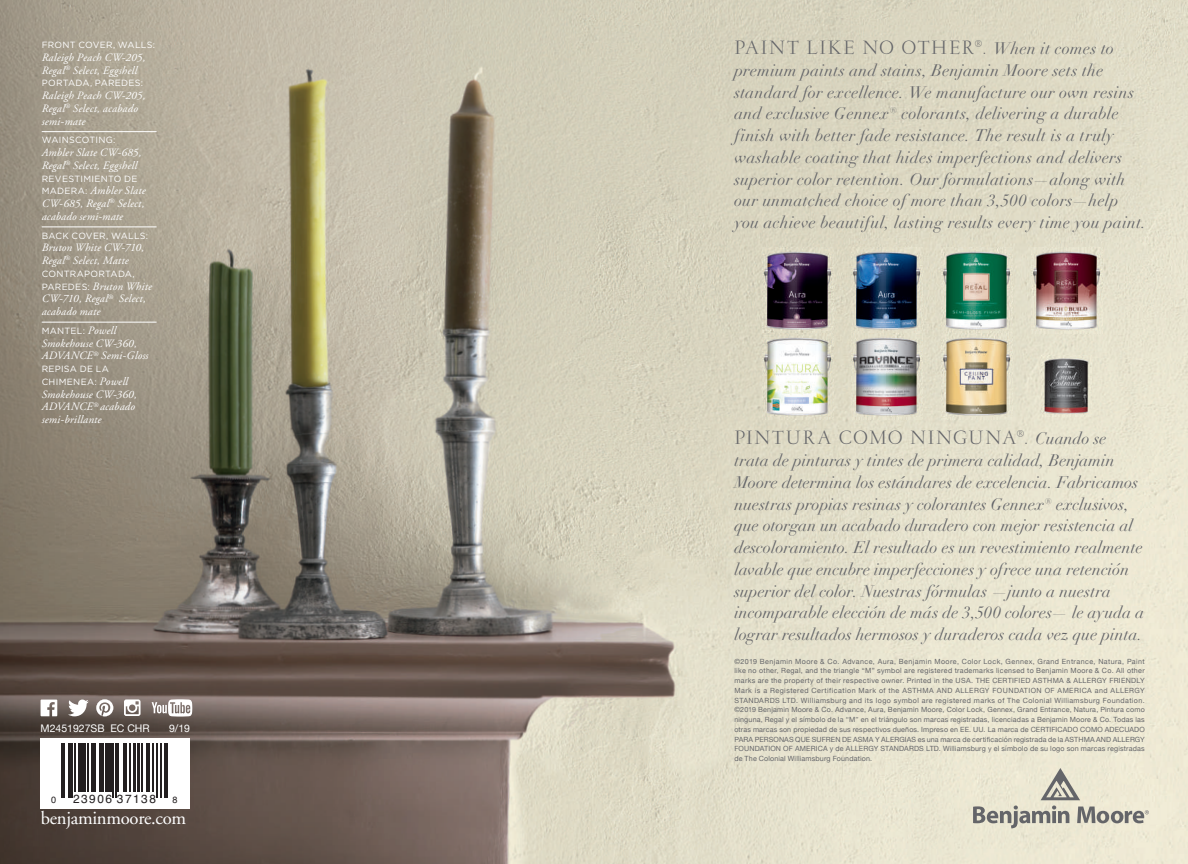
<style>
.page{position:relative;width:1188px;height:864px;background:#fff}
.page>*{position:absolute;margin:0;border:0;box-sizing:border-box;transform-origin:0 0}
.t1{font:300 19.5px "Garamond";letter-spacing:.095em;color:#646569}
.t2{font:18.6px "Adobe Garamond";letter-spacing:-.015em;color:#fff}
.t3{font:italic 16.5px/21.8px "Didot LH";letter-spacing:.01em;color:#646569}
.t4{font:11.85px "Helvetica";letter-spacing:.13em;color:#231f20}
.t5{font:italic 11.25px/12.8px "Adobe Garamond";letter-spacing:.015em;color:#fff}
.t6{font:10.5px "Helvetica Neue";color:#fff}
.t7{font:9.15px "Helvetica";color:#231f20}
.t8{font:9px/12.8px "Gotham";letter-spacing:.03em;color:#fff}
.t9{font:7.2px/9.8px "Helvetica Neue";letter-spacing:.025em;color:#646569;text-align:justify}
.s1{font-family:"Gotham";font-style:normal;font-size:9px}
.s2{font-family:"Adobe Garamond";font-style:italic;font-size:11.25px}
.s3{font-family:"Didot LH";font-weight:400;font-style:italic;font-size:16.5px}
.s4{font-family:"Gotham"}
</style>
<div class="page">
<img style="left:0;top:0;width:1188px;height:864px">
<svg style="left:40px;top:738px;width:150px;height:70px"></svg>
<img style="left:762px;top:247px;width:71px;height:173px">
<img style="left:852px;top:247px;width:70px;height:173px">
<img style="left:942px;top:247px;width:70px;height:173px">
<img style="left:1042px;top:356px;width:50px;height:61px">
<img style="left:1031px;top:247px;width:71px;height:86px">
<svg style="left:973px;top:806px;width:96px;height:22px;background:#b6b4a9"></svg>
<svg style="left:1077px;top:807px;width:72px;height:16px"></svg>
<svg style="left:1041px;top:768px;width:39px;height:32px"></svg>
<hr style="left:42px;top:131px;width:115px;height:1px;background:#fff">
<hr style="left:42px;top:227px;width:115px;height:1px;background:#fff">
<hr style="left:42px;top:322px;width:115px;height:1px;background:#fff">
<hr style="left:61px;top:743px;width:1px;height:55px;background:#231f20">
<hr style="left:64px;top:743px;width:1px;height:55px;background:#231f20">
<hr style="left:68px;top:743px;width:2px;height:55px;background:#231f20">
<hr style="left:71px;top:743px;width:2px;height:55px;background:#231f20">
<hr style="left:75px;top:743px;width:1px;height:49px;background:#231f20">
<hr style="left:78px;top:743px;width:2px;height:49px;background:#231f20">
<div style="left:81px;top:743px;width:5px;height:49px;background:#231f20"></div>
<hr style="left:87px;top:743px;width:1px;height:49px;background:#231f20">
<hr style="left:92px;top:743px;width:1px;height:49px;background:#231f20">
<hr style="left:94px;top:743px;width:2px;height:49px;background:#231f20">
<hr style="left:99px;top:743px;width:3px;height:49px;background:#231f20">
<hr style="left:103px;top:743px;width:1px;height:49px;background:#231f20">
<hr style="left:105px;top:743px;width:1px;height:49px;background:#231f20">
<div style="left:107px;top:743px;width:5px;height:49px;background:#231f20"></div>
<hr style="left:113px;top:743px;width:1px;height:55px;background:#231f20">
<hr style="left:115px;top:743px;width:1px;height:55px;background:#231f20">
<hr style="left:117px;top:743px;width:2px;height:49px;background:#231f20">
<hr style="left:123px;top:743px;width:1px;height:49px;background:#231f20">
<hr style="left:125px;top:743px;width:1px;height:49px;background:#231f20">
<hr style="left:130px;top:743px;width:1px;height:49px;background:#231f20">
<hr style="left:133px;top:743px;width:2px;height:49px;background:#231f20">
<hr style="left:138px;top:743px;width:2px;height:49px;background:#231f20">
<hr style="left:141px;top:743px;width:1px;height:49px;background:#231f20">
<hr style="left:147px;top:743px;width:1px;height:49px;background:#231f20">
<hr style="left:149px;top:743px;width:1px;height:49px;background:#231f20">
<hr style="left:152px;top:743px;width:1px;height:49px;background:#231f20">
<hr style="left:157px;top:743px;width:1px;height:55px;background:#231f20">
<hr style="left:160px;top:743px;width:1px;height:55px;background:#231f20">
<hr style="left:165px;top:743px;width:1px;height:55px;background:#231f20">
<hr style="left:167px;top:743px;width:1px;height:55px;background:#231f20">
<svg style="left:41px;top:700px;width:16px;height:16px"></svg>
<svg style="left:125px;top:699px;width:16px;height:17px"></svg>
<svg style="left:96px;top:699px;width:17px;height:17px"></svg>
<svg style="left:68px;top:700px;width:21px;height:16px"></svg>
<svg style="left:152px;top:699px;width:40px;height:18px"></svg>
<p class="t8" style="left:42px;top:38px;width:115px">FRONT COVER, WALLS:</p>
<h3 class="t5" style="left:42px;top:51px;width:105px">Raleigh Peach CW-205,<br>Regal<sup>®</sup> Select, Eggshell</h3>
<p class="t8" style="left:42px;top:77px;width:103px">PORTADA, PAREDES:</p>
<h3 class="t5" style="left:42px;top:89px;width:105px">Raleigh Peach CW-205,<br>Regal<sup>®</sup> Select, acabado semi-mate</h3>
<p class="t8" style="left:42px;top:134px;width:75px">WAINSCOTING:</p>
<h3 class="t5" style="left:42px;top:146px;width:101px">Ambler Slate CW-685,<br>Regal<sup>®</sup> Select, Eggshell</h3>
<p class="t8" style="left:42px;top:172px;width:97px">REVESTIMIENTO DE</p>
<h3 class="t5" style="left:42px;top:185px;width:106px;text-align:justify"><span class="s1">MADERA:</span> Ambler Slate CW-685, Regal<sup>®</sup> Select, acabado semi-mate</h3>
<p class="t8" style="left:42px;top:229px;width:108px">BACK COVER, WALLS:</p>
<h3 class="t5" style="left:42px;top:242px;width:104px">Bruton White CW-710,<br>Regal<sup>®</sup> Select, Matte</h3>
<p class="t8" style="left:42px;top:267px;width:95px">CONTRAPORTADA,</p>
<h3 class="t5" style="left:42px;top:280px;width:112px"><span class="s1">PAREDES:</span> Bruton White<br>CW-710, Regal<sup>®</sup> Select, acabado mate</h3>
<p class="t8" style="left:42px;top:324px;width:76px">MANTEL: <span class="s2">Powell</span></p>
<h3 class="t5" style="left:42px;top:337px;width:108px">Smokehouse CW-360,<br>ADVANCE<sup>®</sup> Semi-Gloss</h3>
<p class="t8" style="left:42px;top:362px;width:88px">REPISA DE LA<br>CHIMENEA: <span class="s2">Powell</span></p>
<h3 class="t5" style="left:42px;top:388px;width:97px">Smokehouse CW-360,<br>ADVANCE<sup>®</sup> acabado semi-brillante</h3>
<h3 class="t6" style="left:41px;top:720px;width:111px">M2451927SB EC CHR</h3>
<h3 class="t6" style="left:169px;top:720px;width:23px">9/19</h3>
<p class="t7" style="left:51px;top:792px;width:7px">0</p>
<h3 class="t4" style="left:73px;top:789px;width:85px">23906 37138</h3>
<p class="t7" style="left:173px;top:792px;width:7px">8</p>
<h2 class="t2" style="left:41px;top:808px;width:147px">benjaminmoore.com</h2>
<h1 class="t1" style="left:734px;top:37px;width:381px">PAINT LIKE NO OTHER<sup>®</sup>. <span class="s3">When it comes to</span></h1>
<p class="t3" style="left:734px;top:60px;width:413px">premium paints and stains, Benjamin Moore sets the standard for excellence. We manufacture our own resins and exclusive Gennex® colorants, delivering a durable finish with better fade resistance. The result is a truly washable coating that hides imperfections and delivers superior color retention. Our formulations—along with our unmatched choice of more than 3,500 colors—help you achieve beautiful, lasting results every time you paint.</p>
<h1 class="t1" style="left:734px;top:428px;width:374px">PINTURA COMO NINGUNA<sup>®</sup>. <span class="s3">Cuando se</span></h1>
<p class="t3" style="left:734px;top:450px;width:412px">trata de pinturas y tintes de primera calidad, Benjamin Moore determina los estándares de excelencia. Fabricamos nuestras propias resinas y colorantes Gennex® exclusivos, que otorgan un acabado duradero con mejor resistencia al descoloramiento. El resultado es un revestimiento realmente lavable que encubre imperfecciones y ofrece una retención superior del color. Nuestras fórmulas —junto a nuestra incomparable elección de más de 3,500 colores— le ayuda a lograr resultados hermosos y duraderos cada vez que pinta.</p>
<p class="t9" style="left:734px;top:657px;width:412px">©2019 Benjamin Moore &amp; Co. Advance, Aura, Benjamin Moore, Color Lock, Gennex, Grand Entrance, Natura, Paint like no other, Regal, and the triangle “M” symbol are registered trademarks licensed to Benjamin Moore &amp; Co. All other marks are the property of their respective owner. Printed in the USA. THE CERTIFIED ASTHMA &amp; ALLERGY FRIENDLY Mark is a Registered Certification Mark of the ASTHMA AND ALLERGY FOUNDATION OF AMERICA and ALLERGY STANDARDS LTD. Williamsburg and its logo symbol are registered marks of The Colonial Williamsburg Foundation. ©2019 Benjamin Moore &amp; Co. Advance, Aura, Benjamin Moore, Color Lock, Gennex, Grand Entrance, Natura, Pintura como ninguna, Regal y el símbolo de la <span class="s4">“</span>M<span class="s4">”</span> en el triángulo son marcas registradas, licenciadas a Benjamin Moore &amp; Co. Todas las otras marcas son propiedad de sus respectivos dueños. Impreso en EE. UU. La marca de CERTIFICADO COMO ADECUADO PARA PERSONAS QUE SUFREN DE ASMA Y ALERGIAS es una marca de certificación registrada de la ASTHMA AND ALLERGY FOUNDATION OF AMERICA y de ALLERGY STANDARDS LTD. Williamsburg y el símbolo de su logo son marcas registradas de The Colonial Williamsburg Foundation.</p>
</div>
